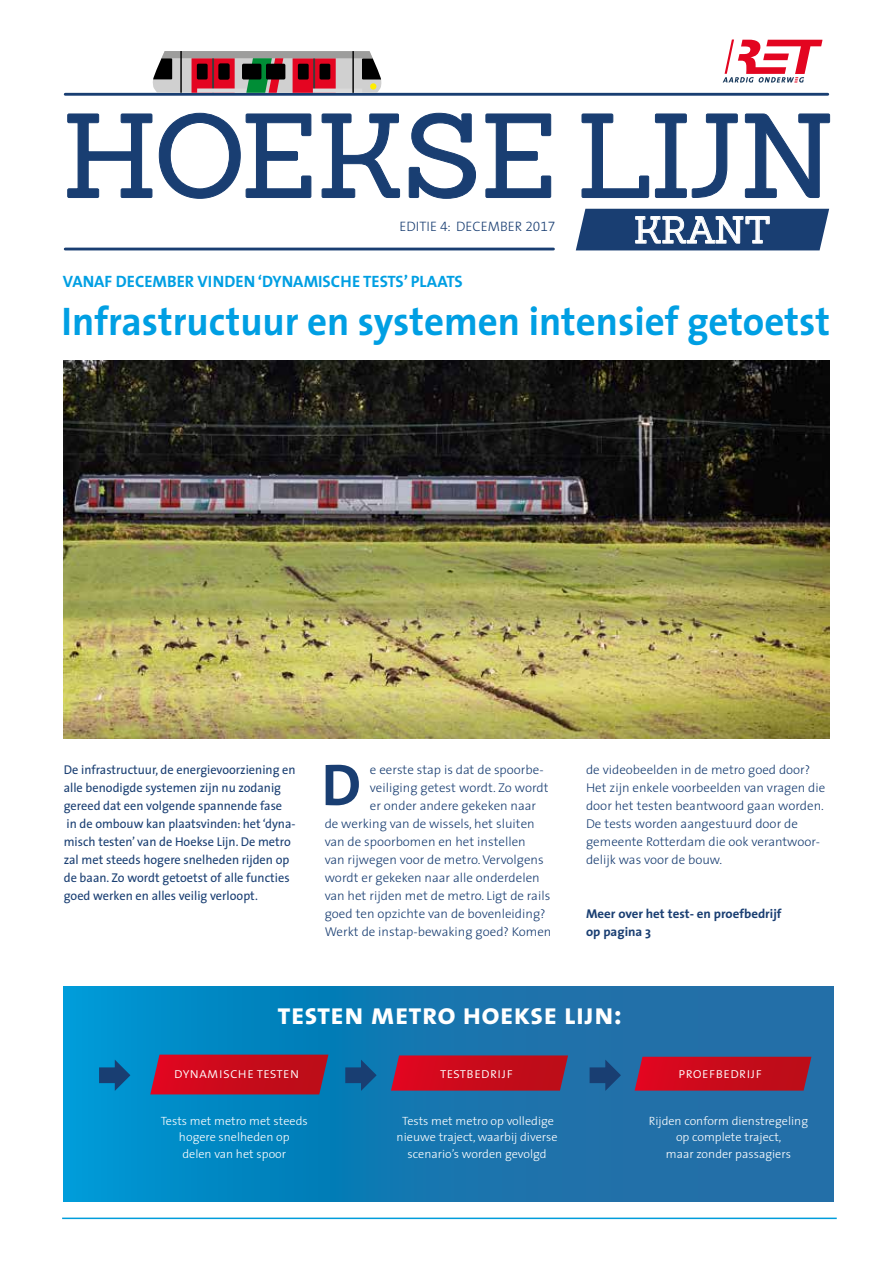
<style>
.page{position:relative;width:893px;height:1263px;background:#fff}
.page>*{position:absolute;margin:0;border:0;box-sizing:border-box;transform-origin:0 0}
.t1{font:116.4px "Sanchez";letter-spacing:-.03em;color:#193e72}
.t2{font:59.4px "The Sans Bold Caps";color:#193e72}
.t3{font:700 40.2px "The Sans";color:#009fe3}
.t4{font:37.05px "Sanchez";letter-spacing:-.04em;color:#fff}
.t5{font:30px "The Sans Bold Caps";color:#fff}
.t6{font:16.5px "The Sans Bold Caps";color:#009fe3}
.t7{font:15px "The Sans Light Caps";color:#fff}
.t8{font:300 13.65px "The Sans";color:#193e72}
.t9{font:300 12.75px/18px "The Sans";color:#193e72}
.t10{font:12.75px/18px "The Sans";color:#193e72}
.t11{font:700 12.75px/18px "The Sans";color:#193e72}
.t12{font:300 12px/16.5px "The Sans";color:#fff;text-align:center}
.s1{font-family:"The Sans Light Expert";font-weight:400}
</style>
<div class="page">
<hr style="left:65px;top:93px;width:763px;height:3px;background:#193e72">
<svg style="left:152px;top:51px;width:230px;height:42px;background:#a47779"></svg>
<div style="left:242px;top:64px;width:19px;height:16px;background:#000;border-radius:2px"></div>
<div style="left:266px;top:64px;width:19px;height:16px;background:#000;border-radius:2px"></div>
<div style="left:219px;top:64px;width:11px;height:15px;background:#000;border-radius:2px"></div>
<svg style="left:723px;top:40px;width:99px;height:43px"></svg>
<svg style="left:576px;top:209px;width:253px;height:41px;background:#335482"></svg>
<hr style="left:65px;top:248px;width:488px;height:2px;background:#193e72">
<div style="left:64px;top:986px;width:769px;height:216px;background:linear-gradient(to right,#0090cc,#2d659d)"></div>
<svg style="left:67px;top:112px;width:245px;height:87px"></svg>
<svg style="left:321px;top:113px;width:79px;height:85px"></svg>
<svg style="left:408px;top:112px;width:68px;height:87px"></svg>
<svg style="left:485px;top:113px;width:67px;height:85px"></svg>
<svg style="left:581px;top:113px;width:157px;height:85px"></svg>
<svg style="left:744px;top:113px;width:86px;height:85px"></svg>
<hr style="left:62px;top:1217px;width:775px;height:2px;background:#009ddb">
<img style="left:64px;top:360px;width:765px;height:378px">
<svg style="left:150px;top:1054px;width:178px;height:40px;background:#bd1226"></svg>
<svg style="left:391px;top:1055px;width:177px;height:35px;background:#c01023"></svg>
<svg style="left:635px;top:1057px;width:176px;height:33px;background:#c40e20"></svg>
<svg style="left:99px;top:1060px;width:31px;height:31px"></svg>
<svg style="left:345px;top:1060px;width:32px;height:31px"></svg>
<svg style="left:590px;top:1060px;width:31px;height:31px"></svg>
<h1 class="t1" style="left:62px;top:81px;width:774px">HOEKSE LIJN</h1>
<p class="t8" style="left:400px;top:215px;width:157px">EDITIE <span class="s1">4</span>: DECEMBER <span class="s1">2017</span></p>
<h3 class="t4" style="left:634px;top:206px;width:139px">KRANT</h3>
<p class="t6" style="left:63px;top:268px;width:401px">VANAF DECEMBER VINDEN ‘DYNAMISCHE TESTS’ PLAATS</p>
<h3 class="t3" style="left:62px;top:288px;width:770px">Infrastructuur en systemen intensief getoetst</h3>
<p class="t10" style="left:64px;top:760px;width:233px">De infrastructuur, de energievoorziening en alle benodigde systemen zijn nu zodanig gereed dat een volgende spannende fase in de ombouw kan plaatsvinden: het ‘dyna&shy;misch testen’ van de Hoekse Lijn. De metro zal met steeds hogere snelheden rijden op de baan. Zo wordt getoetst of alle functies goed werken en alles veilig verloopt.</p>
<h2 class="t2" style="left:321px;top:735px;width:41px">D</h2>
<p class="t9" style="left:370px;top:760px;width:175px">e eerste stap is dat de spoorbe-</p>
<p class="t9" style="left:370px;top:778px;width:180px">veiliging getest wordt. Zo wordt</p>
<p class="t9" style="left:370px;top:796px;width:168px">er onder andere gekeken naar</p>
<p class="t9" style="left:325px;top:814px;width:212px">de werking van de wissels, het sluiten</p>
<p class="t9" style="left:325px;top:832px;width:203px">van de spoorbomen en het instellen</p>
<p class="t9" style="left:325px;top:850px;width:221px">van rijwegen voor de metro. Vervolgens</p>
<p class="t9" style="left:325px;top:868px;width:217px">wordt er gekeken naar alle onderdelen</p>
<p class="t9" style="left:325px;top:886px;width:227px">van het rijden met de metro. Ligt de rails</p>
<p class="t9" style="left:325px;top:904px;width:222px">goed ten opzichte van de bovenleiding?</p>
<p class="t9" style="left:325px;top:922px;width:228px">Werkt de instap-bewaking goed? Komen</p>
<p class="t9" style="left:586px;top:760px;width:241px">de videobeelden in de metro goed door?<br>Het zijn enkele voorbeelden van vragen die door het testen beantwoord gaan worden.<br>De tests worden aangestuurd door de gemeente Rotterdam die ook verantwoor&shy;delijk was voor de bouw.</p>
<p class="t11" style="left:586px;top:904px;width:197px">Meer over het test- en proefbedrijf op pagina 3</p>
<h3 class="t5" style="left:278px;top:988px;width:346px">testen metro hoekse lijn:</h3>
<p class="t7" style="left:174px;top:1060px;width:127px">dynamische testen</p>
<p class="t7" style="left:440px;top:1060px;width:74px">testbedrijf</p>
<p class="t7" style="left:678px;top:1060px;width:85px">proefbedrijf</p>
<p class="t12" style="left:161px;top:1112px;width:148px">Tests met metro met steeds hogere snelheden op<br>delen van het spoor</p>
<p class="t12" style="left:397px;top:1112px;width:162px">Tests met metro op volledige nieuwe traject, waarbij diverse scenario’s worden gevolgd</p>
<p class="t12" style="left:649px;top:1112px;width:161px">Rijden conform dienstregeling op complete traject,<br>maar zonder passagiers</p>
</div>
